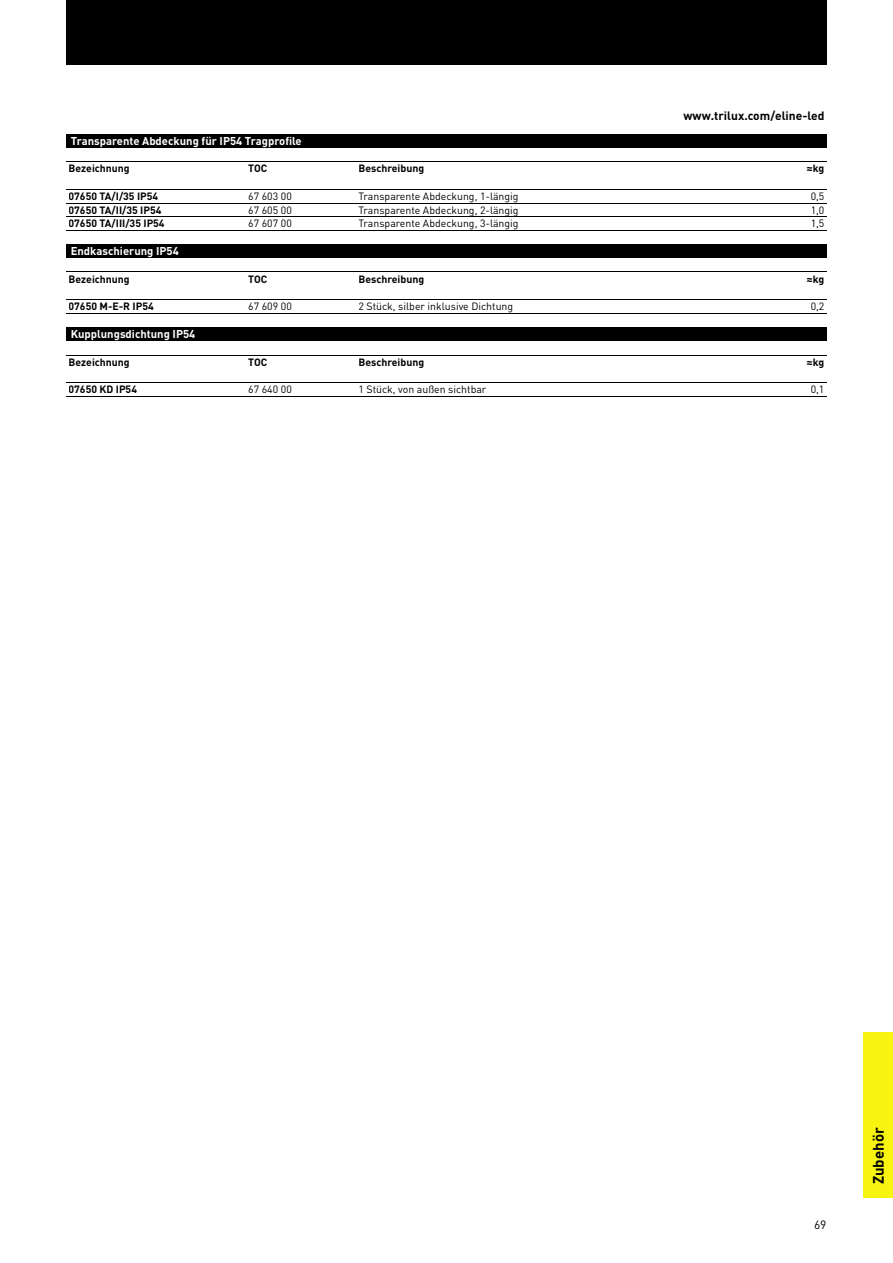
<style>
.page{position:relative;width:893px;height:1263px;background:#fff}
.page>*{position:absolute;margin:0;border:0;box-sizing:border-box;transform-origin:0 0}
.t1{font:700 15px "Trilux DIN";color:#000}
.t2{font:700 12px "Trilux DIN";color:#000}
.t3{font:12px "Trilux DIN";color:#000}
.t4{font:700 11.25px "Trilux DIN";color:#fff}
.t5{font:10.5px "Trilux DIN";color:#000}
.t6{font:700 10.5px "Trilux DIN";color:#000}
</style>
<div class="page">
<div style="left:863px;top:1032px;width:30px;height:166px;background:#f7f410"></div>
<div style="left:66px;top:0;width:760px;height:65px;background:#000"></div>
<div style="left:66px;top:134px;width:760px;height:14px;background:#000"></div>
<hr style="left:66px;top:203px;width:180px;height:1px;background:#000">
<hr style="left:246px;top:203px;width:110px;height:1px;background:#000">
<hr style="left:356px;top:203px;width:429px;height:1px;background:#000">
<hr style="left:785px;top:203px;width:41px;height:1px;background:#000">
<hr style="left:66px;top:217px;width:180px;height:1px;background:#000">
<hr style="left:246px;top:217px;width:110px;height:1px;background:#000">
<hr style="left:356px;top:217px;width:429px;height:1px;background:#000">
<hr style="left:785px;top:217px;width:41px;height:1px;background:#000">
<hr style="left:66px;top:161px;width:180px;height:1px;background:#000">
<hr style="left:246px;top:161px;width:110px;height:1px;background:#000">
<hr style="left:356px;top:161px;width:429px;height:1px;background:#000">
<hr style="left:785px;top:161px;width:41px;height:1px;background:#000">
<hr style="left:66px;top:189px;width:180px;height:1px;background:#000">
<hr style="left:246px;top:189px;width:110px;height:1px;background:#000">
<hr style="left:356px;top:189px;width:429px;height:1px;background:#000">
<hr style="left:785px;top:189px;width:41px;height:1px;background:#000">
<hr style="left:66px;top:230px;width:180px;height:1px;background:#000">
<hr style="left:246px;top:230px;width:110px;height:1px;background:#000">
<hr style="left:356px;top:230px;width:429px;height:1px;background:#000">
<hr style="left:785px;top:230px;width:41px;height:1px;background:#000">
<div style="left:66px;top:244px;width:760px;height:14px;background:#000"></div>
<hr style="left:66px;top:313px;width:180px;height:1px;background:#000">
<hr style="left:246px;top:313px;width:110px;height:1px;background:#000">
<hr style="left:356px;top:313px;width:429px;height:1px;background:#000">
<hr style="left:785px;top:313px;width:41px;height:1px;background:#000">
<hr style="left:66px;top:272px;width:180px;height:1px;background:#000">
<hr style="left:246px;top:272px;width:110px;height:1px;background:#000">
<hr style="left:356px;top:272px;width:429px;height:1px;background:#000">
<hr style="left:785px;top:272px;width:41px;height:1px;background:#000">
<hr style="left:66px;top:299px;width:180px;height:1px;background:#000">
<hr style="left:246px;top:299px;width:110px;height:1px;background:#000">
<hr style="left:356px;top:299px;width:429px;height:1px;background:#000">
<hr style="left:785px;top:299px;width:41px;height:1px;background:#000">
<div style="left:66px;top:327px;width:760px;height:14px;background:#000"></div>
<hr style="left:66px;top:396px;width:180px;height:1px;background:#000">
<hr style="left:246px;top:396px;width:110px;height:1px;background:#000">
<hr style="left:356px;top:396px;width:429px;height:1px;background:#000">
<hr style="left:785px;top:396px;width:41px;height:1px;background:#000">
<hr style="left:66px;top:355px;width:180px;height:1px;background:#000">
<hr style="left:246px;top:355px;width:110px;height:1px;background:#000">
<hr style="left:356px;top:355px;width:429px;height:1px;background:#000">
<hr style="left:785px;top:355px;width:41px;height:1px;background:#000">
<hr style="left:66px;top:382px;width:180px;height:1px;background:#000">
<hr style="left:246px;top:382px;width:110px;height:1px;background:#000">
<hr style="left:356px;top:382px;width:429px;height:1px;background:#000">
<hr style="left:785px;top:382px;width:41px;height:1px;background:#000">
<p class="t2" style="left:683px;top:108px;width:142px">www.trilux.com/eline-led</p>
<p class="t4" style="left:71px;top:133px;width:233px">Transparente Abdeckung für IP54 Tragprofile</p>
<p class="t6" style="left:69px;top:161px;width:63px">Bezeichnung</p>
<p class="t6" style="left:248px;top:161px;width:21px">TOC</p>
<p class="t6" style="left:358px;top:161px;width:67px">Beschreibung</p>
<p class="t6" style="left:806px;top:161px;width:19px">≈kg</p>
<p class="t6" style="left:69px;top:189px;width:91px">07650 TA/I/35 IP54</p>
<p class="t5" style="left:248px;top:189px;width:45px">67 603 00</p>
<p class="t5" style="left:358px;top:189px;width:162px">Transparente Abdeckung, 1-längig</p>
<p class="t5" style="left:811px;top:189px;width:15px">0,5</p>
<p class="t6" style="left:69px;top:203px;width:94px">07650 TA/II/35 IP54</p>
<p class="t5" style="left:248px;top:203px;width:45px">67 605 00</p>
<p class="t5" style="left:358px;top:203px;width:162px">Transparente Abdeckung, 2-längig</p>
<p class="t5" style="left:811px;top:203px;width:15px">1,0</p>
<p class="t6" style="left:69px;top:217px;width:98px">07650 TA/III/35 IP54</p>
<p class="t5" style="left:248px;top:217px;width:45px">67 607 00</p>
<p class="t5" style="left:358px;top:217px;width:162px">Transparente Abdeckung, 3-längig</p>
<p class="t5" style="left:811px;top:217px;width:15px">1,5</p>
<p class="t4" style="left:71px;top:243px;width:110px">Endkaschierung IP54</p>
<p class="t6" style="left:69px;top:272px;width:63px">Bezeichnung</p>
<p class="t6" style="left:248px;top:272px;width:21px">TOC</p>
<p class="t6" style="left:358px;top:272px;width:67px">Beschreibung</p>
<p class="t6" style="left:806px;top:272px;width:19px">≈kg</p>
<p class="t6" style="left:69px;top:299px;width:87px">07650 M-E-R IP54</p>
<p class="t5" style="left:248px;top:300px;width:45px">67 609 00</p>
<p class="t5" style="left:358px;top:300px;width:156px">2 Stück, silber inklusive Dichtung</p>
<p class="t5" style="left:811px;top:300px;width:15px">0,2</p>
<p class="t4" style="left:71px;top:327px;width:126px">Kupplungsdichtung IP54</p>
<p class="t6" style="left:69px;top:355px;width:63px">Bezeichnung</p>
<p class="t6" style="left:248px;top:355px;width:21px">TOC</p>
<p class="t6" style="left:358px;top:355px;width:67px">Beschreibung</p>
<p class="t6" style="left:806px;top:355px;width:19px">≈kg</p>
<p class="t6" style="left:69px;top:382px;width:70px">07650 KD IP54</p>
<p class="t5" style="left:248px;top:383px;width:45px">67 640 00</p>
<p class="t5" style="left:358px;top:383px;width:129px">1 Stück, von außen sichtbar</p>
<p class="t5" style="left:811px;top:383px;width:15px">0,1</p>
<p class="t3" style="left:814px;top:1217px;width:14px">69</p>
<h1 class="t1" style="left:868px;top:1184px;width:58px;rotate:-90deg">Zubehör</h1>
</div>
